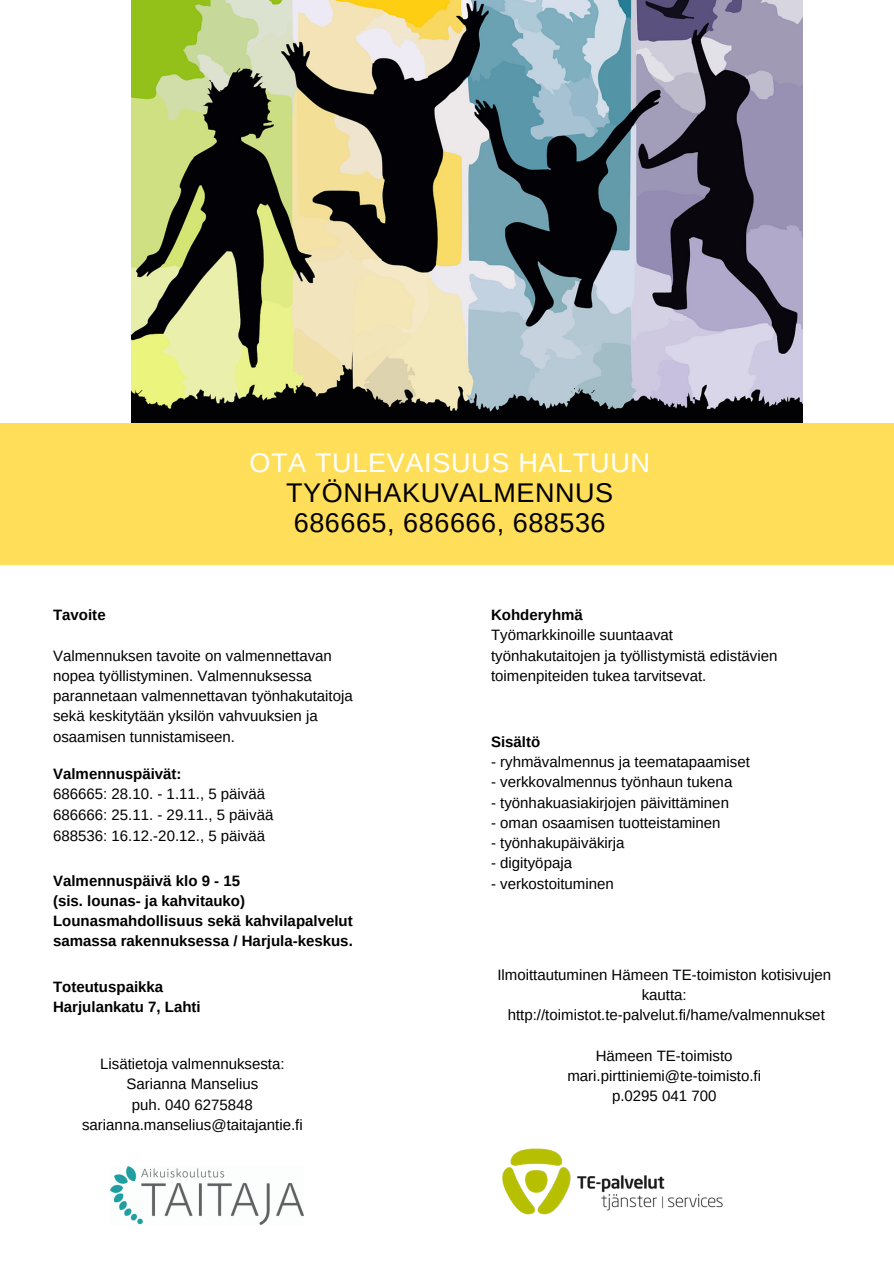
<style>
.page{position:relative;width:894px;height:1264px;background:#fff}
.page>*{position:absolute;margin:0;border:0;box-sizing:border-box;transform-origin:0 0}
.t1{font:27px/29.8px "Arimo";letter-spacing:.02em;color:#000}
.t2{font:27px "Arimo";letter-spacing:.025em;color:#fff}
.t3{font:15px/20.2px "Arimo";color:#000}
.t4{font:700 15px/20.2px "Arimo";color:#000}
</style>
<div class="page">
<img style="left:131px;top:0;width:671px;height:423px">
<div style="left:0;top:423px;width:893px;height:713px;background:#ffde59"></div>
<div style="left:0;top:565px;width:893px;height:571px;background:#fff"></div>
<img style="left:502px;top:1148px;width:221px;height:67px">
<img style="left:111px;top:1166px;width:192px;height:58px">
<h1 class="t2" style="left:249px;top:448px;width:402px">OTA TULEVAISUUS HALTUUN</h1>
<h1 class="t1" style="left:286px;top:477px;width:328px">TYÖNHAKUVALMENNUS<br>686665, 686666, 688536</h1>
<p class="t4" style="left:53px;top:604px;width:54px">Tavoite</p>
<p class="t3" style="left:53px;top:645px;width:301px">Valmennuksen tavoite on valmennettavan nopea työllistyminen. Valmennuksessa parannetaan valmennettavan työnhakutaitoja sekä keskitytään yksilön vahvuuksien ja osaamisen tunnistamiseen.</p>
<p class="t4" style="left:53px;top:763px;width:130px">Valmennuspäivät:</p>
<p class="t3" style="left:53px;top:783px;width:222px;line-height:20.7px">686665: 28.10. - 1.11., 5 päivää<br>686666: 25.11. - 29.11., 5 päivää<br>688536: 16.12.-20.12., 5 päivää</p>
<p class="t4" style="left:53px;top:870px;width:301px">Valmennuspäivä klo 9 - 15<br>(sis. lounas- ja kahvitauko)<br>Lounasmahdollisuus sekä kahvilapalvelut samassa rakennuksessa / Harjula-keskus.</p>
<p class="t4" style="left:53px;top:976px;width:149px">Toteutuspaikka<br>Harjulankatu 7, Lahti</p>
<p class="t3" style="left:82px;top:1053px;width:222px;text-align:center">Lisätietoja valmennuksesta:<br>Sarianna Manselius<br>puh. 040 6275848 sarianna.manselius@taitajantie.fi</p>
<p class="t4" style="left:491px;top:604px;width:93px">Kohderyhmä</p>
<p class="t3" style="left:491px;top:625px;width:288px">Työmarkkinoille suuntaavat työnhakutaitojen ja työllistymistä edistävien toimenpiteiden tukea tarvitsevat.</p>
<p class="t4" style="left:491px;top:731px;width:51px">Sisältö</p>
<p class="t3" style="left:491px;top:751px;width:260px">- ryhmävalmennus ja teematapaamiset</p>
<p class="t3" style="left:491px;top:772px;width:243px">- verkkovalmennus työnhaun tukena</p>
<p class="t3" style="left:491px;top:792px;width:239px">- työnhakuasiakirjojen päivittäminen</p>
<p class="t3" style="left:491px;top:812px;width:231px">- oman osaamisen tuotteistaminen</p>
<p class="t3" style="left:491px;top:832px;width:135px">- työnhakupäiväkirja</p>
<p class="t3" style="left:491px;top:853px;width:82px">- digityöpaja</p>
<p class="t3" style="left:491px;top:873px;width:124px">- verkostoituminen</p>
<p class="t3" style="left:497px;top:965px;width:335px;text-align:center">Ilmoittautuminen Hämeen TE-toimiston kotisivujen kautta: http://toimistot.te-palvelut.fi/hame/valmennukset</p>
<p class="t3" style="left:567px;top:1045px;width:195px;text-align:center">Hämeen TE-toimisto mari.pirttiniemi@te-toimisto.fi p.0295 041 700</p>
</div>
